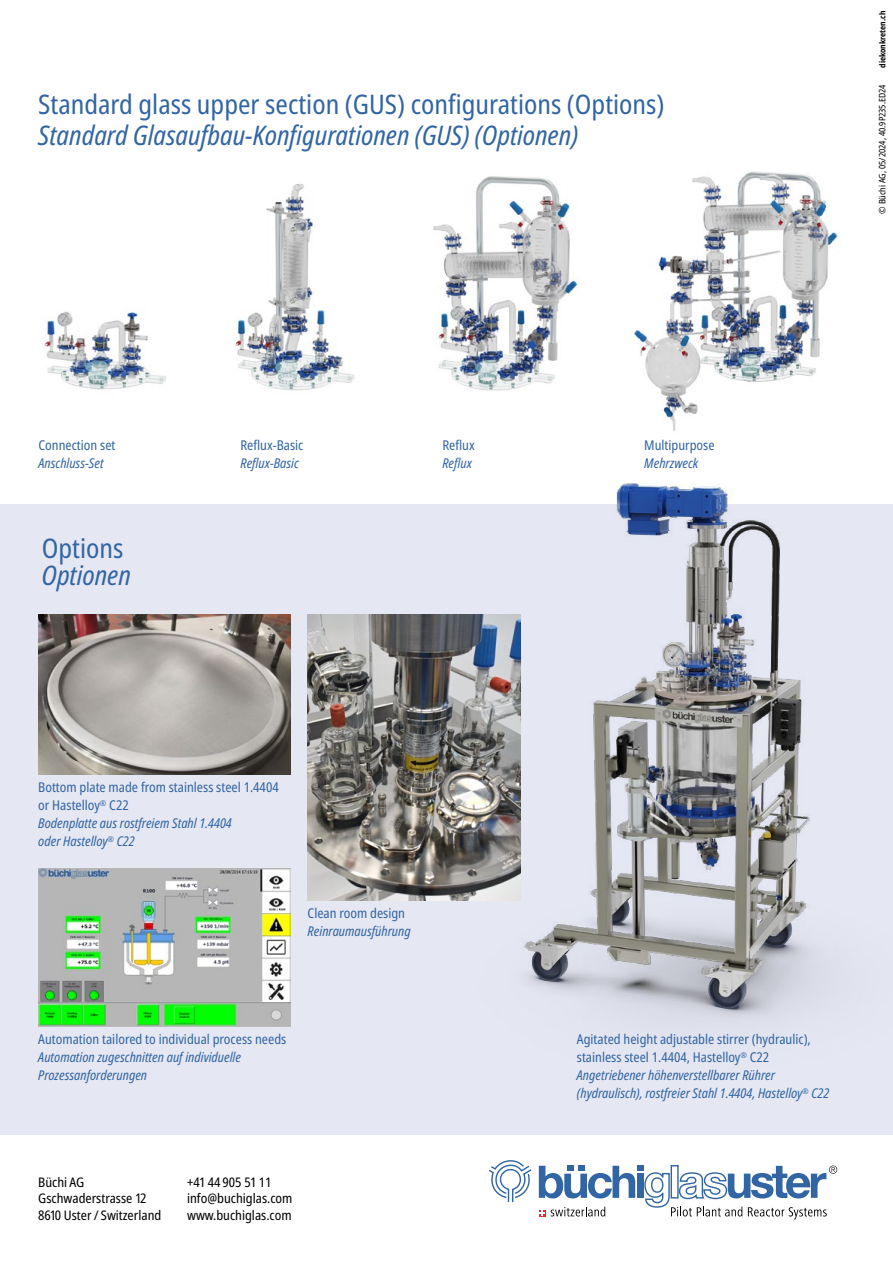
<style>
.page{position:relative;width:893px;height:1263px;background:#fff}
.page>*{position:absolute;margin:0;border:0;box-sizing:border-box;transform-origin:0 0}
.t1{font:condensed 27px "Noto Sans";color:#3265a3}
.t2{font:italic condensed 27px "Noto Sans";color:#3265a3}
.t3{font:italic condensed 13.5px/18px "Noto Sans";color:#3265a3}
.t4{font:condensed 13.5px/18px "Noto Sans";color:#3265a3}
.t5{font:condensed 13.2px "Noto Sans";color:#000}
.t6{font:condensed 9px "Noto Sans";color:#000}
.t7{font:700 condensed 8.25px "Noto Sans";color:#000}
.s1{font-style:italic}
.s2{font-style:normal}
</style>
<div class="page">
<img style="left:433px;top:176px;width:146px;height:215px">
<img style="left:235px;top:184px;width:120px;height:207px">
<img style="left:633px;top:171px;width:205px;height:252px">
<img style="left:44px;top:311px;width:122px;height:79px">
<div style="left:0;top:504px;width:893px;height:630px;background:#e5e7f3"></div>
<svg style="left:489px;top:1160px;width:43px;height:43px"></svg>
<svg style="left:539px;top:1165px;width:298px;height:54px"></svg>
<img style="left:421px;top:423px;width:404px;height:597px">
<img style="left:38px;top:614px;width:253px;height:160px">
<img style="left:308px;top:614px;width:212px;height:286px">
<img style="left:38px;top:868px;width:253px;height:158px">
<h1 class="t1" style="left:38px;top:85px;width:628px">Standard glass upper section (GUS) configurations (Options)</h1>
<h1 class="t2" style="left:38px;top:116px;width:542px">Standard Glasaufbau-Konfigurationen (GUS) (Optionen)</h1>
<p class="t7" style="left:877px;top:68px;width:59px;rotate:-90deg">diekonkreten.ch</p>
<p class="t6" style="left:876px;top:214px;width:131px;rotate:-90deg">© Büchi AG, 05/2024, 40.9P235.ED24</p>
<p class="t4" style="left:38px;top:436px;width:79px">Connection set</p>
<p class="t3" style="left:38px;top:454px;width:67px">Anschluss-Set</p>
<h1 class="t1" style="left:42px;top:530px;width:83px">Options</h1>
<h1 class="t2" style="left:42px;top:557px;width:91px">Optionen</h1>
<p class="t4" style="left:240px;top:436px;width:65px">Reflux-Basic</p>
<p class="t3" style="left:240px;top:454px;width:60px">Reflux-Basic</p>
<p class="t4" style="left:442px;top:436px;width:34px">Reflux</p>
<p class="t3" style="left:442px;top:454px;width:31px">Reflux</p>
<p class="t4" style="left:38px;top:778px;width:242px">Bottom plate made from stainless steel 1.4404 or Hastelloy<sup>®</sup> C22<br><span class="s1">Bodenplatte aus rostfreiem Stahl 1.4404<br>oder Hastelloy</span><sup>®</sup> <span class="s1">C22</span></p>
<p class="t4" style="left:308px;top:904px;width:99px">Clean room design</p>
<p class="t3" style="left:308px;top:922px;width:105px">Reinraumausführung</p>
<p class="t4" style="left:38px;top:1030px;width:250px">Automation tailored to individual process needs</p>
<p class="t3" style="left:38px;top:1048px;width:204px">Automation zugeschnitten auf individuelle<br>Prozessanforderungen</p>
<p class="t5" style="left:38px;top:1172px;width:48px">Büchi AG</p>
<p class="t5" style="left:187px;top:1172px;width:86px">+41 44 905 51 11</p>
<p class="t5" style="left:38px;top:1189px;width:110px">Gschwaderstrasse 12</p>
<p class="t5" style="left:187px;top:1189px;width:107px">info@buchiglas.com</p>
<p class="t5" style="left:38px;top:1205px;width:125px">8610 Uster / Switzerland</p>
<p class="t5" style="left:187px;top:1205px;width:106px">www.buchiglas.com</p>
<p class="t4" style="left:644px;top:436px;width:72px">Multipurpose</p>
<p class="t3" style="left:644px;top:454px;width:56px">Mehrzweck</p>
<p class="t3" style="left:577px;top:1030px;width:254px"><span class="s2">Agitated height adjustable stirrer (hydraulic), stainless steel 1.4404, Hastelloy</span><sup>®</sup> <span class="s2">C22<br></span>Angetriebener höhenverstellbarer Rührer (hydraulisch), rostfreier Stahl 1.4404, Hastelloy<sup>®</sup> C22</p>
</div>
